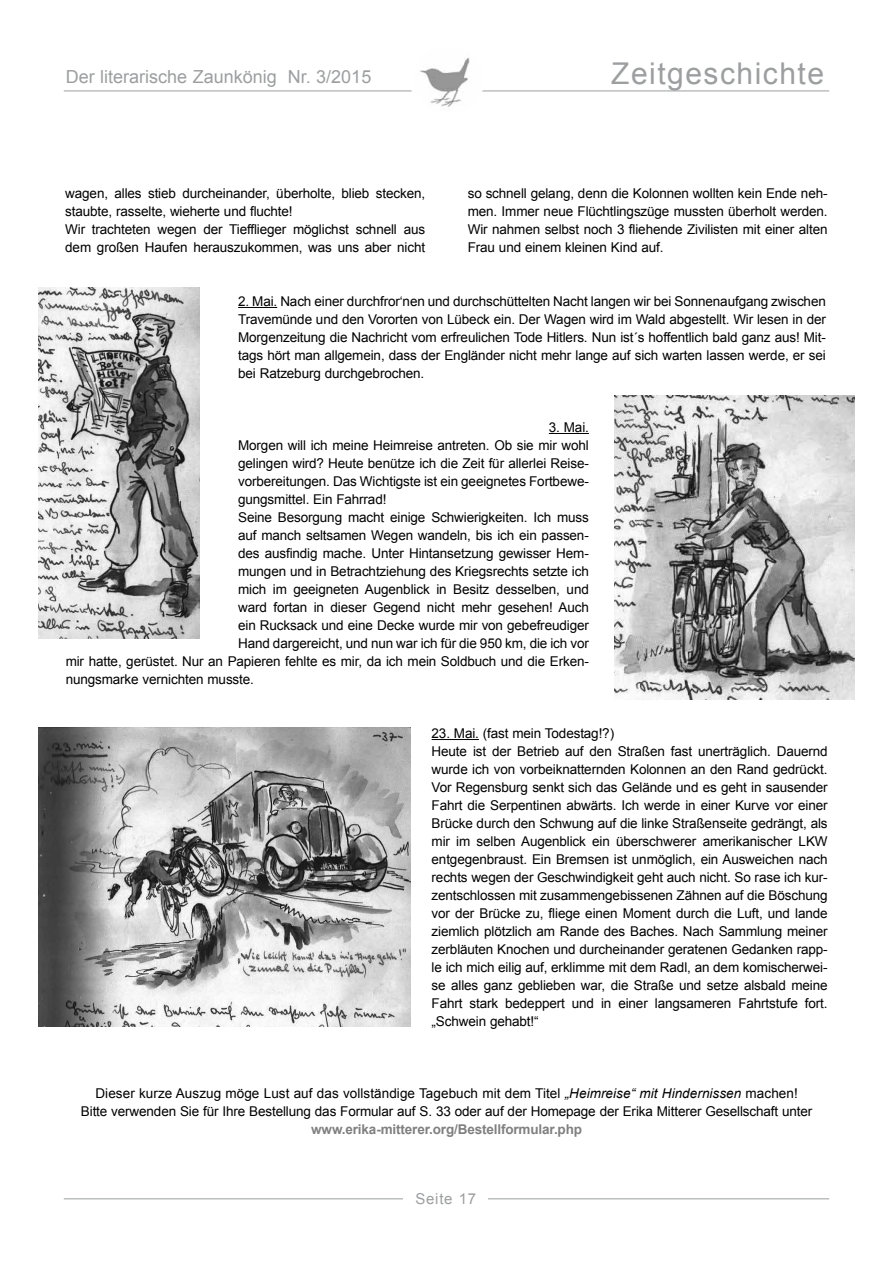
<style>
.page{position:relative;width:893px;height:1263px;background:#fff}
.page>*{position:absolute;margin:0;border:0;box-sizing:border-box;transform-origin:0 0}
.t1{font:30px "Arial";letter-spacing:.05em;color:#9c9e9f}
.t2{font:18px "Arial";color:#9c9e9f}
.t3{font:15px "Arial";letter-spacing:.05em;color:#9c9e9f}
.t4{font:13.5px/18px "Arial";letter-spacing:-.01em;color:#000}
.t5{font:700 13.5px "Arial";letter-spacing:-.01em;color:#808080}
.s1{font-style:italic}
</style>
<div class="page">
<hr style="left:238px;top:307px;width:39px;height:1px;background:#000">
<hr style="left:549px;top:433px;width:40px;height:1px;background:#000">
<hr style="left:432px;top:739px;width:47px;height:1px;background:#000">
<img style="left:38px;top:288px;width:162px;height:351px">
<img style="left:614px;top:395px;width:241px;height:304px">
<img style="left:38px;top:727px;width:372px;height:300px">
<hr style="left:64px;top:91px;width:765px;height:1px;background:#9c9e9f">
<div style="left:410px;top:45px;width:69px;height:69px;background:#fff;border-radius:50%"></div>
<hr style="left:64px;top:1198px;width:765px;height:1px;background:#9c9e9f">
<div style="left:404px;top:1191px;width:84px;height:16px;background:#fff"></div>
<img style="left:420px;top:57px;width:60px;height:50px">
<div style="left:415px;top:45px;width:69px;height:69px;border:1px solid #fff;border-radius:50%"></div>
<h2 class="t2" style="left:66px;top:65px;width:307px">Der literarische Zaunkönig Nr. 3/2015</h2>
<h1 class="t1" style="left:611px;top:54px;width:214px">Zeitgeschichte</h1>
<p class="t4" style="left:65px;top:184px;width:361px">wagen, alles stieb durcheinander, überholte, blieb stecken, staubte, rasselte, wieherte und fluchte!<br>Wir trachteten wegen der Tiefflieger möglichst schnell aus dem großen Haufen herauszukommen, was uns aber nicht</p>
<p class="t4" style="left:468px;top:184px;width:361px;text-align:justify">so schnell gelang, denn die Kolonnen wollten kein Ende neh&shy;men. Immer neue Flüchtlingszüge mussten überholt werden.<br>Wir nahmen selbst noch 3 fliehende Zivilisten mit einer alten Frau und einem kleinen Kind auf.</p>
<p class="t4" style="left:238px;top:292px;width:589px;text-align:justify">2. Mai. Nach einer durchfror‘nen und durchschüttelten Nacht langen wir bei Sonnenaufgang zwischen Travemünde und den Vororten von Lübeck ein. Der Wagen wird im Wald abgestellt. Wir lesen in der Morgenzeitung die Nachricht vom erfreulichen Tode Hitlers. Nun ist´s hoffentlich bald ganz aus! Mit&shy;tags hört man allgemein, dass der Engländer nicht mehr lange auf sich warten lassen werde, er sei bei Ratzeburg durchgebrochen.</p>
<p class="t4" style="left:549px;top:418px;width:42px">3. Mai.</p>
<p class="t4" style="left:238px;top:436px;width:352px">Morgen will ich meine Heimreise antreten. Ob sie mir wohl</p>
<p class="t4" style="left:238px;top:454px;width:352px">gelingen wird? Heute benütze ich die Zeit für allerlei Reise-</p>
<p class="t4" style="left:238px;top:472px;width:352px">vorbereitungen. Das Wichtigste ist ein geeignetes Fortbewe-</p>
<p class="t4" style="left:238px;top:490px;width:150px">gungsmittel. Ein Fahrrad!</p>
<p class="t4" style="left:238px;top:508px;width:352px">Seine Besorgung macht einige Schwierigkeiten. Ich muss</p>
<p class="t4" style="left:238px;top:526px;width:352px">auf manch seltsamen Wegen wandeln, bis ich ein passen-</p>
<p class="t4" style="left:238px;top:544px;width:352px">des ausfindig mache. Unter Hintansetzung gewisser Hem-</p>
<p class="t4" style="left:238px;top:562px;width:352px">mungen und in Betrachtziehung des Kriegsrechts setzte ich</p>
<p class="t4" style="left:238px;top:580px;width:352px">mich im geeigneten Augenblick in Besitz desselben, und</p>
<p class="t4" style="left:238px;top:598px;width:352px">ward fortan in dieser Gegend nicht mehr gesehen! Auch</p>
<p class="t4" style="left:238px;top:616px;width:352px">ein Rucksack und eine Decke wurde mir von gebefreudiger</p>
<p class="t4" style="left:238px;top:634px;width:352px">Hand dargereicht, und nun war ich für die 950 km, die ich vor</p>
<p class="t4" style="left:66px;top:652px;width:525px">mir hatte, gerüstet. Nur an Papieren fehlte es mir, da ich mein Soldbuch und die Erken-</p>
<p class="t4" style="left:66px;top:670px;width:190px">nungsmarke vernichten musste.</p>
<p class="t4" style="left:432px;top:724px;width:398px">23. Mai. (fast mein Todestag!?)<br>Heute ist der Betrieb auf den Straßen fast unerträglich. Dauernd wurde ich von vorbeiknatternden Kolonnen an den Rand gedrückt.<br>Vor Regensburg senkt sich das Gelände und es geht in sausender Fahrt die Serpentinen abwärts. Ich werde in einer Kurve vor einer Brücke durch den Schwung auf die linke Straßenseite gedrängt, als mir im selben Augenblick ein überschwerer amerikanischer LKW entgegenbraust. Ein Bremsen ist unmöglich, ein Ausweichen nach rechts wegen der Geschwindigkeit geht auch nicht. So rase ich kur&shy;zentschlossen mit zusammengebissenen Zähnen auf die Böschung vor der Brücke zu, fliege einen Moment durch die Luft, und lande ziemlich plötzlich am Rande des Baches. Nach Sammlung meiner zerbläuten Knochen und durcheinander geratenen Gedanken rapp&shy;le ich mich eilig auf, erklimme mit dem Radl, an dem komischerwei&shy;se alles ganz geblieben war, die Straße und setze alsbald meine Fahrt stark bedeppert und in einer langsameren Fahrtstufe fort. „Schwein gehabt!“</p>
<p class="t4" style="left:81px;top:1084px;width:733px;text-align:center">Dieser kurze Auszug möge Lust auf das vollständige Tagebuch mit dem Titel <span class="s1">„Heimreise“ mit Hindernissen</span> machen!<br>Bitte verwenden Sie für Ihre Bestellung das Formular auf S. 33 oder auf der Homepage der Erika Mitterer Gesellschaft unter</p>
<p class="t5" style="left:311px;top:1120px;width:272px">www.erika-mitterer.org/Bestellformular.php</p>
<p class="t3" style="left:415px;top:1188px;width:62px">Seite 17</p>
</div>
